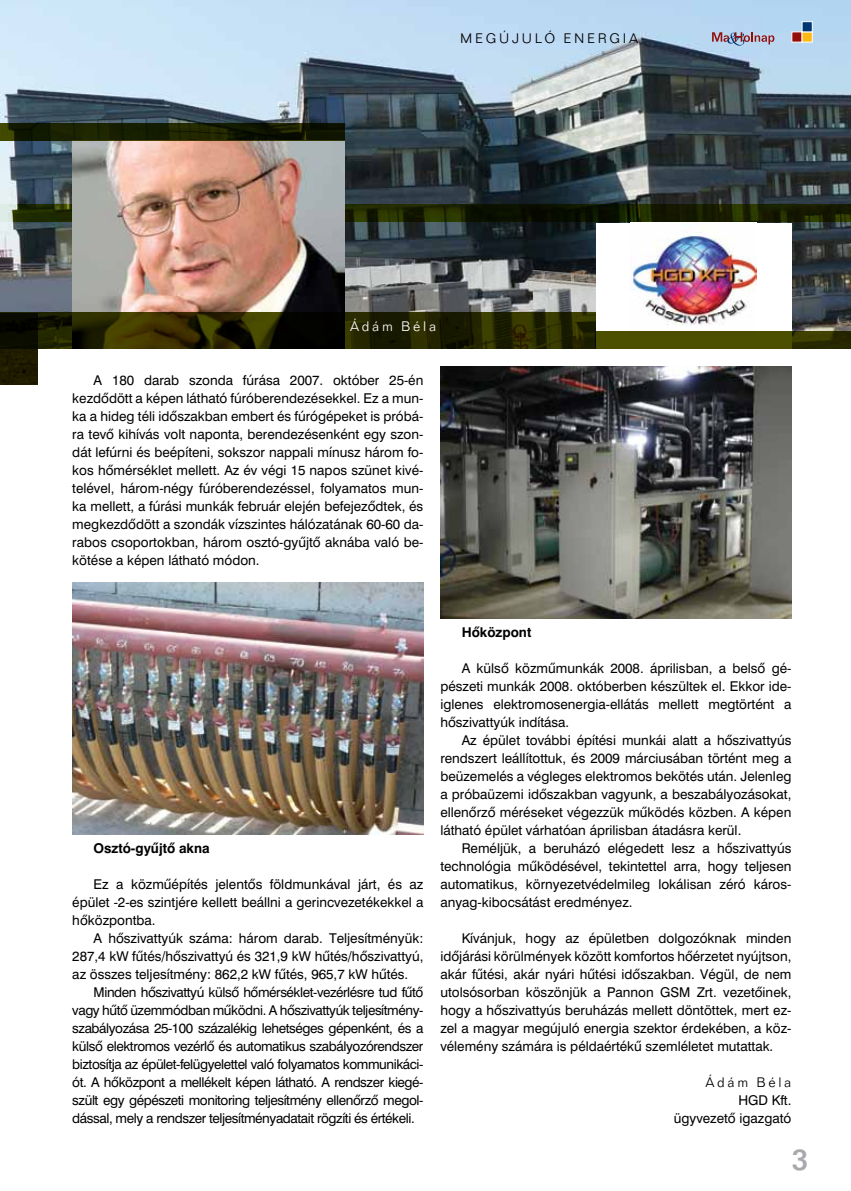
<style>
.page{position:relative;width:851px;height:1191px;background:#fff}
.page>*{position:absolute;margin:0;border:0;box-sizing:border-box;transform-origin:0 0}
.t1{font:500 30px "Folio TCE";color:#a7a9ac}
.t2{font:13.5px/18px "Swiss 721 HU Normal";color:#000;text-align:justify}
.t3{font:13.5px "Swiss 721 HU Bold";color:#000}
.t4{font:300 13.5px "Folio TCE";letter-spacing:.2em;color:#000}
.t5{font:300 13.5px "Folio TCE";letter-spacing:.2em;color:#fff}
</style>
<div class="page">
<img style="left:72px;top:583px;width:351px;height:252px">
<img style="left:440px;top:367px;width:351px;height:252px">
<img style="left:0;top:0;width:850px;height:331px">
<div style="left:0;top:313px;width:38px;height:71px;background:#1f1b00"></div>
<div style="left:595px;top:223px;width:196px;height:125px;background:#fff"></div>
<img style="left:630px;top:227px;width:126px;height:98px">
<svg style="left:595px;top:331px;width:255px;height:18px;background:#454700"></svg>
<svg style="left:0;top:205px;width:850px;height:17px;background:#1d2506"></svg>
<img style="left:72px;top:141px;width:272px;height:172px">
<svg style="left:0;top:313px;width:595px;height:36px;background:#222100"></svg>
<svg style="left:0;top:123px;width:344px;height:18px;background:#181e00"></svg>
<div style="left:791px;top:31px;width:11px;height:12px;background:#930e09;border:1px solid #fff"></div>
<div style="left:801px;top:31px;width:11px;height:12px;background:#fdb913;border:1px solid #fff"></div>
<div style="left:801px;top:21px;width:11px;height:11px;background:#003773;border:1px solid #fff"></div>
<svg style="left:712px;top:32px;width:62px;height:14px"></svg>
<p class="t4" style="left:460px;top:30px;width:179px">MEGÚJULÓ ENERGIA</p>
<p class="t5" style="left:350px;top:318px;width:87px">ÁDÁM BÉLA</p>
<p class="t2" style="left:72px;top:371px;width:352px;text-indent:21px">A 180 darab szonda fúrása 2007. október 25-én kezdôdött a képen látható fúróberendezésekkel. Ez a mun&shy;ka a hideg téli idôszakban embert és fúrógépeket is próbá&shy;ra tevô kihívás volt naponta, berendezésenként egy szon&shy;dát lefúrni és beépíteni, sokszor nappali mínusz három fo&shy;kos hômérséklet mellett. Az év végi 15 napos szünet kivé&shy;telével, három-négy fúróberendezéssel, folyamatos mun&shy;ka mellett, a fúrási munkák február elején befejezôdtek, és megkezdôdött a szondák vízszintes hálózatának 60-60 da&shy;rabos csoportokban, három osztó-gyûjtô aknába való be&shy;kötése a képen látható módon.</p>
<p class="t3" style="left:94px;top:840px;width:118px">Osztó-gyûjtô akna</p>
<p class="t2" style="left:72px;top:875px;width:352px;text-indent:21px">Ez a közmûépítés jelentôs földmunkával járt, és az épület -2-es szintjére kellett beállni a gerincvezetékekkel a hôközpontba.</p>
<p class="t2" style="left:72px;top:929px;width:352px;text-indent:21px">A hôszivattyúk száma: három darab. Teljesítményük:<br>287,4 kW fûtés/hôszivattyú és 321,9 kW hûtés/hôszivattyú, az összes teljesítmény: 862,2 kW fûtés, 965,7 kW hûtés.</p>
<p class="t2" style="left:72px;top:983px;width:352px;text-indent:21px">Minden hôszivattyú külsô hômérséklet-vezérlésre tud fûtô vagy hûtô üzemmódban mûködni. A hôszivattyúk teljesítmény&shy;szabályozása 25-100 százalékig lehetséges gépenként, és a külsô elektromos vezérlô és automatikus szabályozórendszer biztosítja az épület-felügyelettel való folyamatos kommunikáci&shy;ót. A hôközpont a mellékelt képen látható. A rendszer kiegé&shy;szült egy gépészeti monitoring teljesítmény ellenôrzô megol&shy;dással, mely a rendszer teljesítményadatait rögzíti és értékeli.</p>
<p class="t3" style="left:461px;top:624px;width:71px">Hôközpont</p>
<p class="t2" style="left:440px;top:659px;width:352px;text-indent:21px">A külsô közmûmunkák 2008. áprilisban, a belsô gé&shy;pészeti munkák 2008. októberben készültek el. Ekkor ide&shy;iglenes elektromosenergia-ellátás mellett megtörtént a hôszivattyúk indítása.</p>
<p class="t2" style="left:440px;top:731px;width:352px;text-indent:21px">Az épület további építési munkái alatt a hôszivattyús rendszert leállítottuk, és 2009 márciusában történt meg a beüzemelés a végleges elektromos bekötés után. Jelenleg a próbaüzemi idôszakban vagyunk, a beszabályozásokat, ellenôrzô méréseket végezzük mûködés közben. A képen látható épület várhatóan áprilisban átadásra kerül.</p>
<p class="t2" style="left:440px;top:839px;width:352px;text-indent:21px">Reméljük, a beruházó elégedett lesz a hôszivattyús technológia mûködésével, tekintettel arra, hogy teljesen automatikus, környezetvédelmileg lokálisan zéró káros&shy;anyag-kibocsátást eredményez.</p>
<p class="t2" style="left:440px;top:929px;width:352px;text-indent:21px">Kívánjuk, hogy az épületben dolgozóknak minden idôjárási körülmények között komfortos hôérzetet nyújtson, akár fûtési, akár nyári hûtési idôszakban. Végül, de nem utolsósorban köszönjük a Pannon GSM Zrt. vezetôinek, hogy a hôszivattyús beruházás mellett döntöttek, mert ez&shy;zel a magyar megújuló energia szektor érdekében, a köz&shy;vélemény számára is példaértékû szemléletet mutattak.</p>
<p class="t4" style="left:705px;top:1074px;width:87px">ÁDÁM BÉLA</p>
<p class="t2" style="left:673px;top:1091px;width:119px;text-align:right">HGD Kft. ügyvezetô igazgató</p>
<h1 class="t1" style="left:791px;top:1143px;width:18px">3</h1>
</div>
